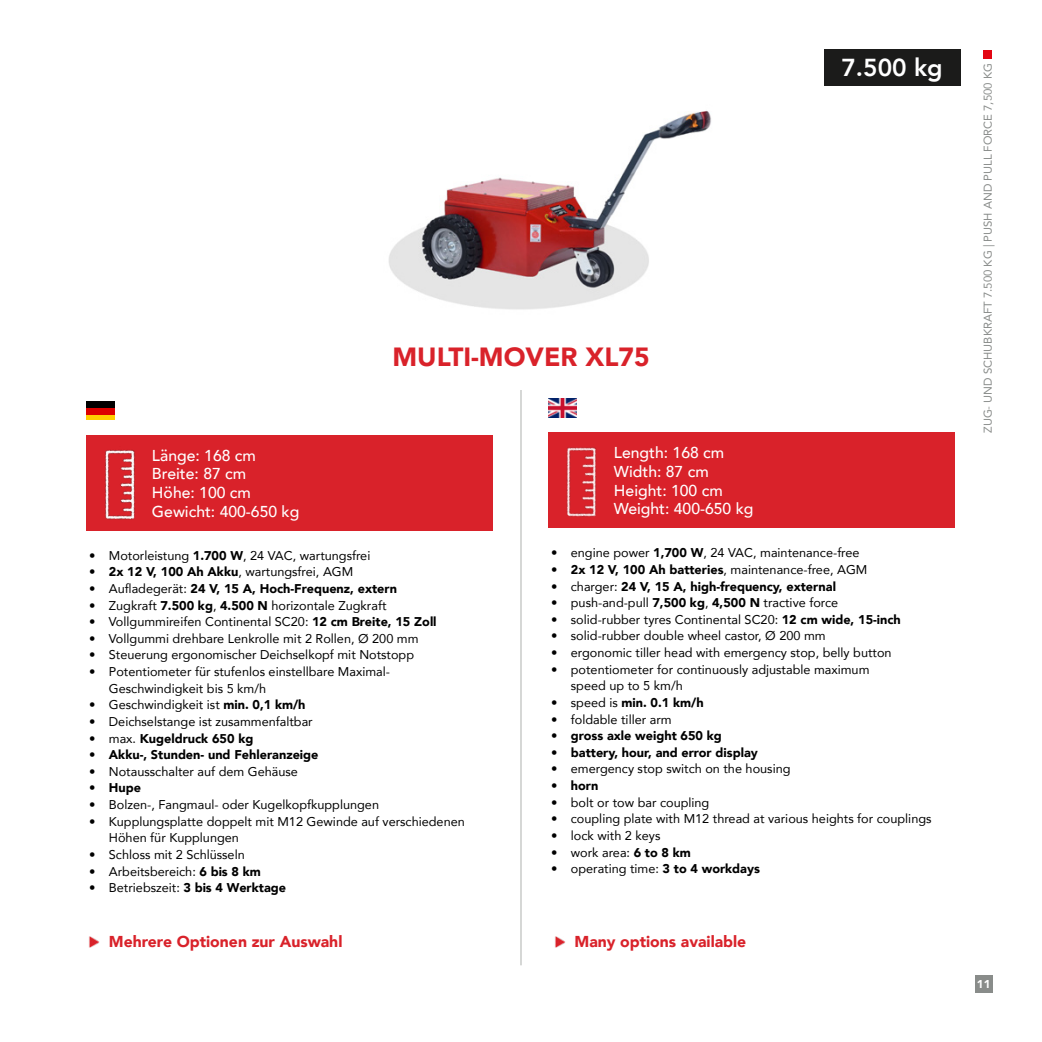
<style>
.page{position:relative;width:1042px;height:1042px;background:#fff}
.page>*{position:absolute;margin:0;border:0;box-sizing:border-box;transform-origin:0 0}
.t1{font:900 26.25px "Avenir";color:#d9222a}
.t2{font:800 24.5px "Avenir";color:#fff}
.t3{font:500 15.75px/18.6px "Avenir";color:#fff}
.t4{font:900 15.75px "Avenir";color:#d9222a}
.t5{font:12.6px/16.6px "Avenir";color:#000}
.t6{font:900 12.6px "Avenir";color:#000}
.t7{font:11.38px "Avenir";color:#898c8a}
.t8{font:900 11.38px "Avenir";color:#fff}
.s1{font-weight:900}
.s2{font-weight:400}
</style>
<div class="page">
<div style="left:87px;top:435px;width:406px;height:95px;background:#d9222a"></div>
<img style="left:86px;top:435px;width:85px;height:96px">
<hr style="left:520px;top:390px;width:2px;height:575px;background:#c1c3c1">
<img style="left:87px;top:401px;width:27px;height:19px">
<svg style="left:89px;top:936px;width:10px;height:12px"></svg>
<img style="left:389px;top:110px;width:322px;height:200px">
<div style="left:548px;top:433px;width:407px;height:95px;background:#d9222a"></div>
<img style="left:548px;top:432px;width:84px;height:85px">
<img style="left:548px;top:398px;width:28px;height:19px">
<svg style="left:555px;top:936px;width:10px;height:12px"></svg>
<div style="left:975px;top:975px;width:17px;height:17px;background:#898c8a"></div>
<div style="left:824px;top:50px;width:136px;height:36px;background:#1b1b1a"></div>
<div style="left:983px;top:50px;width:9px;height:9px;background:#e30613"></div>
<h1 class="t1" style="left:392px;top:334px;width:259px">MULTI-MOVER XL75</h1>
<h2 class="t2" style="left:841px;top:48px;width:103px">7.500 kg</h2>
<p class="t7" style="left:979px;top:433px;width:371px;rotate:-90deg">ZUG- UND SCHUBKRAFT 7.500 KG | PUSH AND PULL FORCE 7,500 KG</p>
<p class="t3" style="left:152px;top:445px;width:149px">Länge: 168 cm<br>Breite: 87 cm<br>Höhe: 100 cm<br>Gewicht: 400-650 kg</p>
<p class="t5" style="left:89px;top:547px;width:283px">• Motorleistung <span class="s1">1.700 W</span>, 24 VAC, wartungsfrei</p>
<p class="t5" style="left:89px;top:563px;width:266px"><span class="s1">• 2x 12 V, 100 Ah Akku</span>, wartungsfrei, AGM</p>
<p class="t6" style="left:89px;top:578px;width:310px"><span class="s2">• Aufladegerät:</span> 24 V, 15 A, Hoch-Frequenz, extern</p>
<p class="t5" style="left:89px;top:596px;width:299px">• Zugkraft <span class="s1">7.500 kg</span>, <span class="s1">4.500 N</span> horizontale Zugkraft</p>
<p class="t5" style="left:89px;top:613px;width:349px">• Vollgummireifen Continental SC20: <span class="s1">12 cm Breite, 15 Zoll</span></p>
<p class="t5" style="left:89px;top:630px;width:331px">• Vollgummi drehbare Lenkrolle mit 2 Rollen, Ø 200 mm</p>
<p class="t5" style="left:89px;top:646px;width:327px">• Steuerung ergonomischer Deichselkopf mit Notstopp</p>
<p class="t5" style="left:109px;top:663px;width:283px;text-indent:-20px">• Potentiometer für stufenlos einstellbare Maximal-<br>Geschwindigkeit bis 5 km/h</p>
<p class="t5" style="left:89px;top:696px;width:218px">• Geschwindigkeit ist <span class="s1">min. 0,1 km/h</span></p>
<p class="t5" style="left:89px;top:713px;width:225px">• Deichselstange ist zusammenfaltbar</p>
<p class="t6" style="left:89px;top:727px;width:166px"><span class="s2">• max.</span> Kugeldruck 650 kg</p>
<p class="t6" style="left:89px;top:744px;width:231px">• Akku-, Stunden- und Fehleranzeige</p>
<p class="t5" style="left:89px;top:763px;width:210px">• Notausschalter auf dem Gehäuse</p>
<p class="t6" style="left:89px;top:777px;width:54px">• Hupe</p>
<p class="t5" style="left:89px;top:796px;width:291px">• Bolzen-, Fangmaul- oder Kugelkopfkupplungen</p>
<p class="t5" style="left:109px;top:812px;width:357px;text-indent:-20px">• Kupplungsplatte doppelt mit M12 Gewinde auf verschiedenen<br>Höhen für Kupplungen</p>
<p class="t5" style="left:89px;top:846px;width:157px">• Schloss mit 2 Schlüsseln</p>
<p class="t5" style="left:89px;top:862px;width:173px">• Arbeitsbereich: <span class="s1">6 bis 8 km</span></p>
<p class="t5" style="left:89px;top:879px;width:199px">• Betriebszeit: <span class="s1">3 bis 4 Werktage</span></p>
<p class="t4" style="left:109px;top:928px;width:235px">Mehrere Optionen zur Auswahl</p>
<p class="t3" style="left:614px;top:443px;width:141px">Length: 168 cm<br>Width: 87 cm<br>Height: 100 cm<br>Weight: 400-650 kg</p>
<p class="t5" style="left:551px;top:544px;width:310px">• engine power <span class="s1">1,700 W</span>, 24 VAC, maintenance-free</p>
<p class="t6" style="left:551px;top:559px;width:318px">• 2x 12 V, 100 Ah batteries<span class="s2">, maintenance-free, AGM</span></p>
<p class="t6" style="left:551px;top:575px;width:286px"><span class="s2">• charger:</span> 24 V, 15 A, high-frequency, external</p>
<p class="t5" style="left:551px;top:594px;width:289px">• push-and-pull <span class="s1">7,500 kg</span>, <span class="s1">4,500 N</span> tractive force</p>
<p class="t5" style="left:551px;top:611px;width:351px">• solid-rubber tyres Continental SC20: <span class="s1">12 cm wide, 15-inch</span></p>
<p class="t5" style="left:551px;top:627px;width:276px">• solid-rubber double wheel castor, Ø 200 mm</p>
<p class="t5" style="left:551px;top:644px;width:342px">• ergonomic tiller head with emergency stop, belly button</p>
<p class="t5" style="left:571px;top:660px;width:300px;text-indent:-20px">• potentiometer for continuously adjustable maximum speed up to 5 km/h</p>
<p class="t6" style="left:551px;top:692px;width:154px"><span class="s2">• speed is</span> min. 0.1 km/h</p>
<p class="t5" style="left:551px;top:710px;width:122px">• foldable tiller arm</p>
<p class="t6" style="left:551px;top:725px;width:172px">• gross axle weight 650 kg</p>
<p class="t6" style="left:551px;top:741px;width:208px">• battery, hour, and error display</p>
<p class="t5" style="left:551px;top:760px;width:241px">• emergency stop switch on the housing</p>
<p class="t6" style="left:551px;top:775px;width:49px">• horn</p>
<p class="t5" style="left:551px;top:793px;width:160px">• bolt or tow bar coupling</p>
<p class="t5" style="left:551px;top:810px;width:382px">• coupling plate with M12 thread at various heights for couplings</p>
<p class="t5" style="left:551px;top:827px;width:111px">• lock with 2 keys</p>
<p class="t5" style="left:551px;top:843px;width:141px">• work area: <span class="s1">6 to 8 km</span></p>
<p class="t5" style="left:551px;top:860px;width:210px">• operating time: <span class="s1">3 to 4 workdays</span></p>
<p class="t4" style="left:574px;top:928px;width:173px">Many options available</p>
<p class="t8" style="left:977px;top:974px;width:15px">11</p>
</div>
